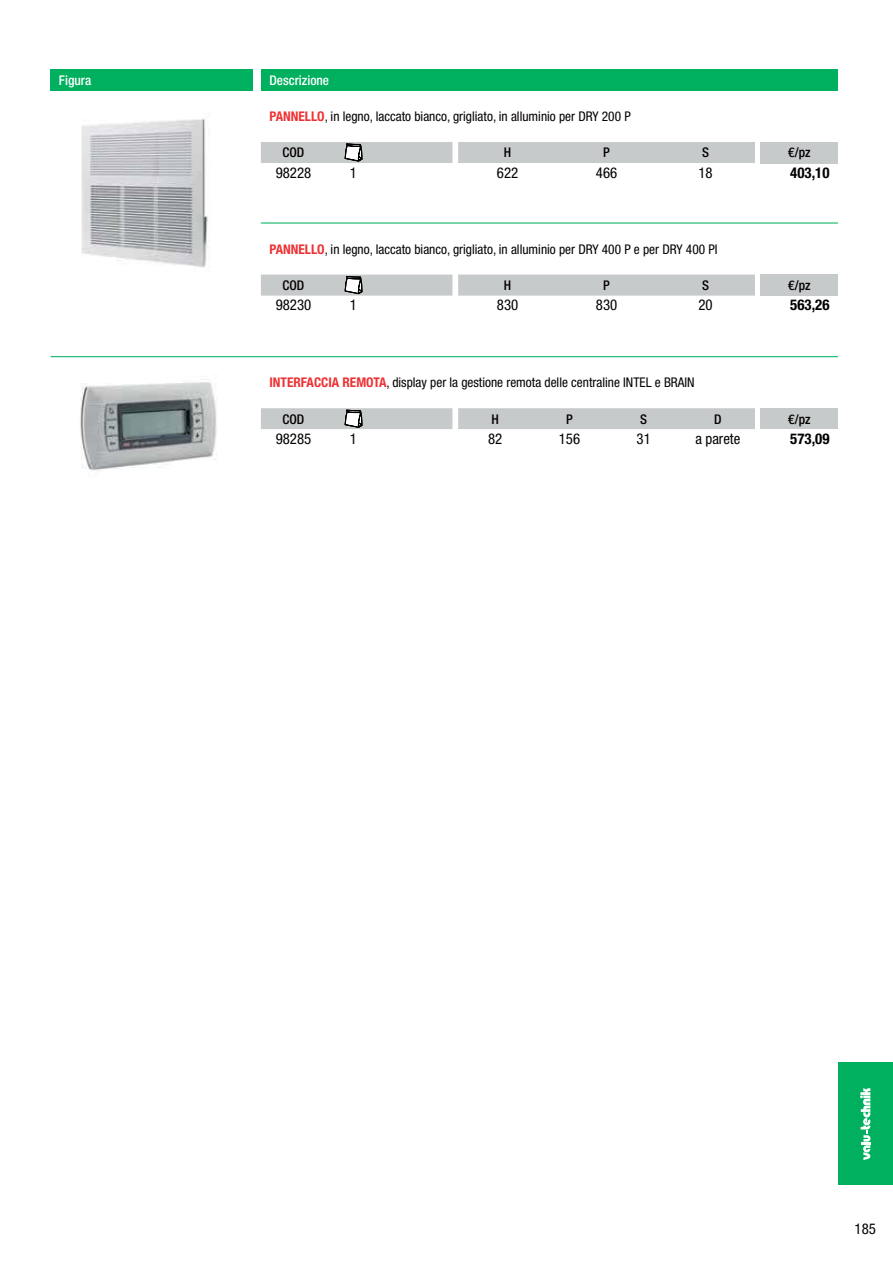
<style>
.page{position:relative;width:893px;height:1263px;background:#fff}
.page>*{position:absolute;margin:0;border:0;box-sizing:border-box;transform-origin:0 0}
.t1{font:condensed 14.85px "Helvetica Neue LT Std";color:#040000}
.t2{font:700 condensed 14.85px "Helvetica Neue LT Std";color:#040000}
.t3{font:condensed 13.35px "Helvetica Neue LT Std";color:#040000}
.t4{font:500 condensed 13.35px "Helvetica Neue LT Std";color:#040000}
.t5{font:500 condensed 13.35px "Helvetica Neue LT Std";color:#fff}
.s1{font-weight:700;color:#ee3235}
</style>
<div class="page">
<div style="left:458px;top:408px;width:297px;height:21px;background:#c7cacb"></div>
<div style="left:761px;top:408px;width:77px;height:21px;background:#c7cacb"></div>
<div style="left:51px;top:69px;width:202px;height:21px;background:#00b05e"></div>
<div style="left:261px;top:69px;width:577px;height:21px;background:#00b05e"></div>
<hr style="left:51px;top:356px;width:787px;height:1px;background:#00b05e">
<div style="left:458px;top:142px;width:297px;height:21px;background:#c7cacb"></div>
<div style="left:761px;top:142px;width:77px;height:21px;background:#c7cacb"></div>
<div style="left:458px;top:275px;width:297px;height:21px;background:#c7cacb"></div>
<div style="left:761px;top:275px;width:77px;height:21px;background:#c7cacb"></div>
<hr style="left:261px;top:223px;width:577px;height:1px;background:#00b05e">
<img style="left:81px;top:118px;width:129px;height:150px">
<img style="left:80px;top:382px;width:137px;height:89px">
<div style="left:838px;top:1063px;width:55px;height:122px;background:#00b05e"></div>
<svg style="left:860px;top:1088px;width:10px;height:72px"></svg>
<svg style="left:261px;top:142px;width:191px;height:21px;background:#c2c5c6"></svg>
<svg style="left:261px;top:275px;width:191px;height:21px;background:#c3c6c7"></svg>
<svg style="left:261px;top:408px;width:191px;height:21px;background:#c3c6c7"></svg>
<p class="t5" style="left:59px;top:75px;width:34px">Figura</p>
<p class="t5" style="left:269px;top:75px;width:61px">Descrizione</p>
<p class="t3" style="left:269px;top:111px;width:363px"><span class="s1">PANNELLO</span>, in legno, laccato bianco, grigliato, in alluminio per DRY 200 P</p>
<p class="t4" style="left:283px;top:148px;width:23px">COD</p>
<p class="t1" style="left:276px;top:167px;width:37px">98228</p>
<p class="t1" style="left:350px;top:167px;width:9px">1</p>
<p class="t4" style="left:504px;top:148px;width:9px">H</p>
<p class="t4" style="left:603px;top:148px;width:8px">P</p>
<p class="t4" style="left:702px;top:148px;width:8px">S</p>
<p class="t1" style="left:497px;top:167px;width:23px">622</p>
<p class="t1" style="left:596px;top:167px;width:23px">466</p>
<p class="t1" style="left:698px;top:167px;width:16px">18</p>
<p class="t3" style="left:269px;top:244px;width:449px"><span class="s1">PANNELLO</span>, in legno, laccato bianco, grigliato, in alluminio per DRY 400 P e per DRY 400 PI</p>
<p class="t4" style="left:283px;top:280px;width:23px">COD</p>
<p class="t1" style="left:276px;top:300px;width:37px">98230</p>
<p class="t1" style="left:350px;top:300px;width:9px">1</p>
<p class="t4" style="left:504px;top:280px;width:9px">H</p>
<p class="t4" style="left:603px;top:280px;width:8px">P</p>
<p class="t4" style="left:702px;top:280px;width:8px">S</p>
<p class="t1" style="left:497px;top:300px;width:23px">830</p>
<p class="t1" style="left:596px;top:300px;width:23px">830</p>
<p class="t1" style="left:698px;top:300px;width:16px">20</p>
<p class="t3" style="left:269px;top:378px;width:427px"><span class="s1">INTERFACCIA REMOTA</span>, display per la gestione remota delle centraline INTEL e BRAIN</p>
<p class="t4" style="left:283px;top:414px;width:23px">COD</p>
<p class="t1" style="left:276px;top:433px;width:37px">98285</p>
<p class="t1" style="left:350px;top:433px;width:9px">1</p>
<p class="t4" style="left:491px;top:414px;width:9px">H</p>
<p class="t4" style="left:566px;top:414px;width:8px">P</p>
<p class="t4" style="left:640px;top:414px;width:8px">S</p>
<p class="t4" style="left:714px;top:414px;width:9px">D</p>
<p class="t1" style="left:488px;top:433px;width:16px">82</p>
<p class="t1" style="left:559px;top:433px;width:23px">156</p>
<p class="t1" style="left:636px;top:433px;width:16px">31</p>
<p class="t1" style="left:695px;top:433px;width:47px">a parete</p>
<p class="t4" style="left:788px;top:148px;width:24px">€/pz</p>
<p class="t2" style="left:790px;top:167px;width:41px">403,10</p>
<p class="t4" style="left:788px;top:280px;width:24px">€/pz</p>
<p class="t2" style="left:790px;top:300px;width:41px">563,26</p>
<p class="t4" style="left:788px;top:414px;width:24px">€/pz</p>
<p class="t2" style="left:790px;top:433px;width:41px">573,09</p>
<p class="t1" style="left:854px;top:1223px;width:23px">185</p>
</div>
